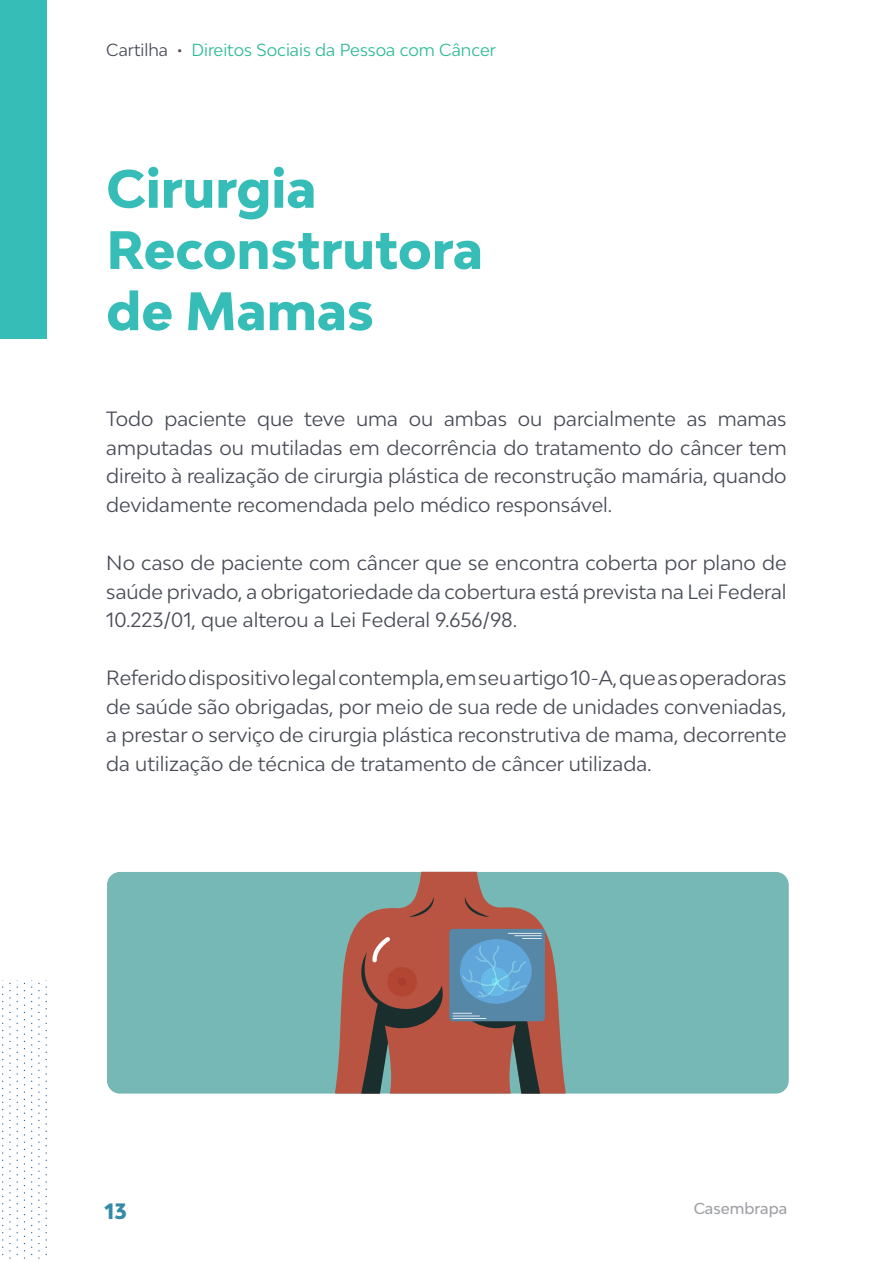
<style>
.page{position:relative;width:893px;height:1263px;background:#fff}
.page>*{position:absolute;margin:0;border:0;box-sizing:border-box;transform-origin:0 0}
.t1{font:800 51px/61.2px "Bw Modelica";color:#37bdb7}
.t2{font:800 21px "Bw Modelica";color:#358aa8}
.Texto{font:19.5px/28.5px "Bw Modelica";color:#484b55;text-align:justify}
.t3{font:16.5px "Bw Modelica";color:#2cbb96}
.t4{font:500 15px "Bw Modelica";color:#484b55}
.s1{color:#484b55}
</style>
<div class="page">
<div style="left:0;top:0;width:47px;height:339px;background:#37bdb7"></div>
<div style="left:107px;top:872px;width:682px;height:222px;background:#75b8b5"></div>
<svg style="left:332px;top:872px;width:234px;height:222px;fill:#75b8b5"></svg>
<div style="left:449px;top:929px;width:96px;height:92px;background:#5787a6;border-radius:4px"></div>
<svg style="left:360px;top:897px;width:182px;height:197px"></svg>
<p class="t3" style="left:106px;top:39px;width:391px"><span class="s1">Cartilha •</span> Direitos Sociais da Pessoa com Câncer</p>
<p class="t1" style="left:106px;top:157px;width:378px">Cirurgia<br>Reconstrutora de Mamas</p>
<p class="Texto" style="left:106px;top:404px;width:682px">Todo paciente que teve uma ou ambas ou parcialmente as mamas amputadas ou mutiladas em decorrência do tratamento do câncer tem direito à realização de cirurgia plástica de reconstrução mamária, quando devidamente recomendada pelo médico responsável.</p>
<p class="Texto" style="left:106px;top:548px;width:682px">No caso de paciente com câncer que se encontra coberta por plano de saúde privado, a obrigatoriedade da cobertura está prevista na Lei Federal 10.223/01, que alterou a Lei Federal 9.656/98.</p>
<p class="Texto" style="left:106px;top:663px;width:682px">Referido dispositivo legal contempla, em seu artigo 10-A, que as operadoras de saúde são obrigadas, por meio de sua rede de unidades conveniadas, a prestar o serviço de cirurgia plástica reconstrutiva de mama, decorrente da utilização de técnica de tratamento de câncer utilizada.</p>
<p class="t2" style="left:105px;top:1197px;width:24px">13</p>
<p class="t4" style="left:693px;top:1199px;width:95px">Casembrapa</p>
</div>
